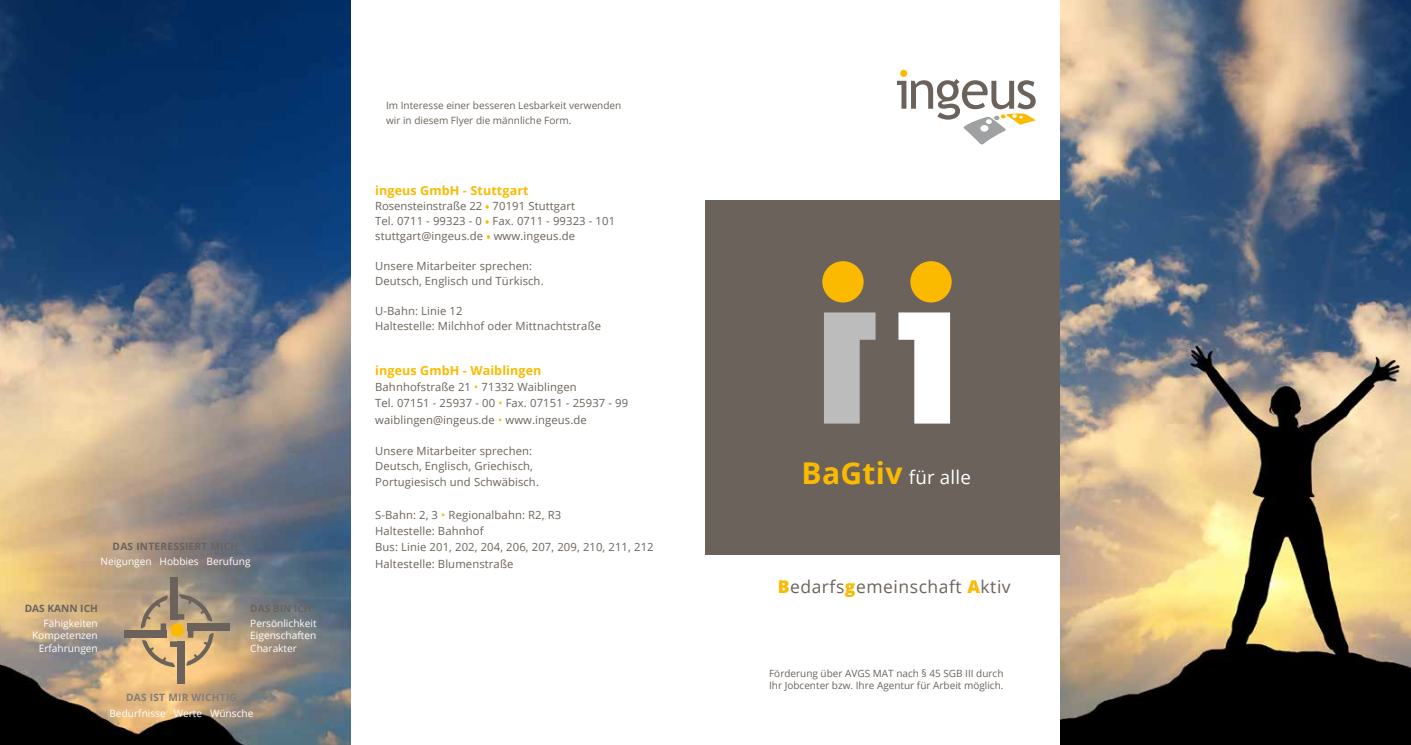
<style>
.page{position:relative;width:1411px;height:745px;background:#fff}
.page>*{position:absolute;margin:0;border:0;box-sizing:border-box;transform-origin:0 0}
.t1{font:18.75px "Open Sans";letter-spacing:.01em;color:#fff}
.t2{font:17.5px "Open Sans";letter-spacing:.03em;color:#6b635b}
.t3{font:700 12.5px "Open Sans";letter-spacing:.01em;color:#fbba00}
.t4{font:11.25px/15px "Open Sans";letter-spacing:.01em;color:#6b635b}
.t5{font:10.12px/12.4px "Open Sans";color:#fff;text-align:right}
.t6{font:700 10.12px "Open Sans";color:#6b635b}
.t7{font:700 10.12px "Open Sans";letter-spacing:.025em;color:#6b635b}
.t8{font:700 10.12px "Open Sans";letter-spacing:.025em;color:#847c75}
.t9{font:10px/15px "Open Sans";color:#6b635b}
.s1{font-weight:700;color:#fbba00}
.s2{color:#fbba00}
.s3{font-weight:700;font-size:30px;color:#fbba00}
.s4{font-weight:800;color:#fbba00}
</style>
<div class="page">
<img style="left:1059px;top:0;width:351px;height:744px">
<img style="left:0;top:0;width:350px;height:744px">
<div style="left:705px;top:200px;width:354px;height:354px;background:#6b635b"></div>
<div style="left:900px;top:70px;width:7px;height:7px;background:#fbba00;border-radius:50%"></div>
<svg style="left:896px;top:79px;width:139px;height:65px"></svg>
<div style="left:188px;top:623px;width:42px;height:7px;background:#6b635b"></div>
<div style="left:124px;top:630px;width:42px;height:7px;background:#6b635b"></div>
<div style="left:177px;top:641px;width:7px;height:42px;background:#6b635b"></div>
<svg style="left:125px;top:577px;width:104px;height:105px;background:#b99f7b"></svg>
<div style="left:170px;top:623px;width:14px;height:13px;background:#fbba00;border-radius:50%"></div>
<svg style="left:898px;top:312px;width:52px;height:111px"></svg>
<div style="left:910px;top:261px;width:41px;height:41px;background:#fbba00;border-radius:50%"></div>
<svg style="left:824px;top:312px;width:51px;height:111px"></svg>
<div style="left:822px;top:261px;width:41px;height:41px;background:#fbba00;border-radius:50%"></div>
<p class="t7" style="left:113px;top:538px;width:127px">DAS INTERESSIERT MICH</p>
<p class="t5" style="left:100px;top:554px;width:152px">Neigungen Hobbies Berufung</p>
<p class="t6" style="left:25px;top:600px;width:75px">DAS KANN ICH</p>
<p class="t5" style="left:32px;top:616px;width:67px">Fähigkeiten<br>Kompetenzen<br>Erfahrungen</p>
<p class="t6" style="left:250px;top:600px;width:63px">DAS BIN ICH</p>
<p class="t5" style="left:250px;top:616px;width:68px;text-align:justify">Persönlichkeit Eigenschaften Charakter</p>
<p class="t8" style="left:126px;top:690px;width:112px">DAS IST MIR WICHTIG</p>
<p class="t5" style="left:109px;top:706px;width:145px">Bedürfnisse Werte Wünsche</p>
<p class="t9" style="left:386px;top:98px;width:237px">Im Interesse einer besseren Lesbarkeit verwenden wir in diesem Flyer die männliche Form.</p>
<p class="t3" style="left:375px;top:181px;width:155px">ingeus GmbH - Stuttgart</p>
<p class="t4" style="left:375px;top:198px;width:241px">Rosensteinstraße 22 <span class="s1">•</span> 70191 Stuttgart<br>Tel. 0711 - 99323 - 0 <span class="s1">•</span> Fax. 0711 - 99323 - 101 stuttgart@ingeus.de <span class="s1">•</span> www.ingeus.de</p>
<p class="t4" style="left:375px;top:258px;width:170px">Unsere Mitarbeiter sprechen:<br>Deutsch, Englisch und Türkisch.</p>
<p class="t4" style="left:375px;top:303px;width:227px">U-Bahn: Linie 12<br>Haltestelle: Milchhof oder Mittnachtstraße</p>
<p class="t3" style="left:375px;top:361px;width:168px">ingeus GmbH - Waiblingen</p>
<p class="t4" style="left:375px;top:378px;width:254px;line-height:16.2px">Bahnhofstraße 21 <span class="s2">•</span> 71332 Waiblingen<br>Tel. 07151 - 25937 - 00 <span class="s2">•</span> Fax. 07151 - 25937 - 99 waiblingen@ingeus.de <span class="s2">•</span> www.ingeus.de</p>
<p class="t4" style="left:375px;top:443px;width:159px">Unsere Mitarbeiter sprechen:<br>Deutsch, Englisch, Griechisch,</p>
<p class="t4" style="left:375px;top:474px;width:165px">Portugiesisch und Schwäbisch.</p>
<p class="t4" style="left:375px;top:506px;width:280px;line-height:16.2px">S-Bahn: 2, 3 <span class="s2">•</span> Regionalbahn: R2, R3<br>Haltestelle: Bahnhof<br>Bus: Linie 201, 202, 204, 206, 207, 209, 210, 211, 212<br>Haltestelle: Blumenstraße</p>
<h1 class="t1" style="left:801px;top:464px;width:171px"><span class="s3">BaGtiv</span> für alle</h1>
<h2 class="t2" style="left:777px;top:574px;width:234px"><span class="s4">B</span>edarfs<span class="s4">g</span>emeinschaft <span class="s4">A</span>ktiv</h2>
<p class="t9" style="left:769px;top:667px;width:236px;line-height:12px">Förderung über AVGS MAT nach § 45 SGB III durch<br>Ihr Jobcenter bzw. Ihre Agentur für Arbeit möglich.</p>
</div>
